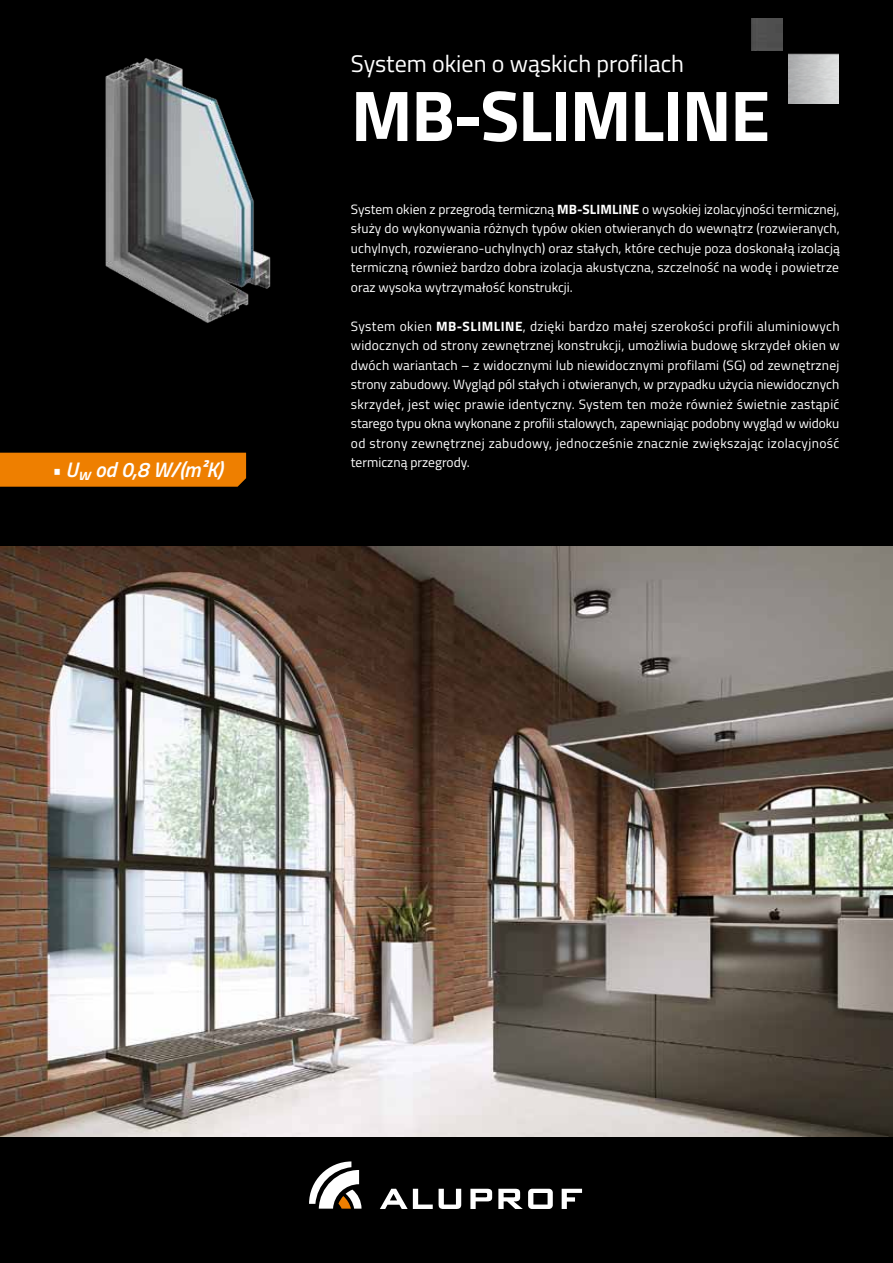
<style>
.page{position:relative;width:893px;height:1263px;background:#000}
.page>*{position:absolute;margin:0;border:0;box-sizing:border-box;transform-origin:0 0}
.t1{font:600 72px "Titillium";letter-spacing:-.02em;color:#fff}
.t2{font:24px "Titillium";letter-spacing:-.005em;color:#fff}
.t3{font:italic 600 21.15px "Titillium";color:#fff}
.t4{font:13.5px/19.5px "Titillium";letter-spacing:.005em;color:#fff;text-align:justify}
.s1{font-size:21px}
.s2{font-weight:600}
</style>
<div class="page">
<img style="left:0;top:547px;width:893px;height:589px">
<svg style="left:309px;top:1161px;width:52px;height:47px"></svg>
<svg style="left:439px;top:1189px;width:22px;height:20px"></svg>
<svg style="left:380px;top:1189px;width:53px;height:20px"></svg>
<svg style="left:470px;top:1189px;width:22px;height:20px"></svg>
<svg style="left:498px;top:1189px;width:55px;height:20px"></svg>
<svg style="left:562px;top:1189px;width:20px;height:20px"></svg>
<div style="left:0;top:453px;width:246px;height:34px;background:#ee7f00"></div>
<img style="left:751px;top:19px;width:32px;height:31px">
<img style="left:789px;top:54px;width:50px;height:50px">
<img style="left:105px;top:58px;width:166px;height:265px">
<h3 class="t3" style="left:51px;top:453px;width:173px"><span class="s1">•</span> U<sub>w</sub> od 0,8 W/(m²K)</h3>
<h2 class="t2" style="left:351px;top:46px;width:335px">System okien o wąskich profilach</h2>
<h1 class="t1" style="left:351px;top:61px;width:421px">MB-SLIMLINE</h1>
<p class="t4" style="left:351px;top:199px;width:490px;text-indent:291px">o wysokiej izolacyjności termicznej, służy do wykonywania różnych typów okien otwieranych do wewnątrz (rozwieranych, uchylnych, rozwierano-uchylnych) oraz stałych, które cechuje poza doskonałą izolacją termiczną również bardzo dobra izolacja akustyczna, szczelność na wodę i powietrze oraz wysoka wytrzymałość konstrukcji.</p>
<p class="t4" style="left:351px;top:316px;width:128px">System okien <span class="s2">MB-SLIMLINE</span></p>
<p class="t4" style="left:351px;top:199px;width:247px">System okien z przegrodą termiczną <span class="s2">MB-SLIMLINE</span></p>
<p class="t4" style="left:351px;top:316px;width:490px;text-indent:172px">, dzięki bardzo małej szerokości profili aluminiowych widocznych od strony zewnętrznej konstrukcji, umożliwia budowę skrzydeł okien w dwóch wariantach – z widocznymi lub niewidocznymi profilami (SG) od zewnętrznej strony zabudowy. Wygląd pól stałych i otwieranych, w przypadku użycia niewidocznych skrzydeł, jest więc prawie identyczny. System ten może również świetnie zastąpić starego typu okna wykonane z profili stalowych, zapewniając podobny wygląd w widoku od strony zewnętrznej zabudowy, jednocześnie znacznie zwiększając izolacyjność termiczną przegrody.</p>
</div>
